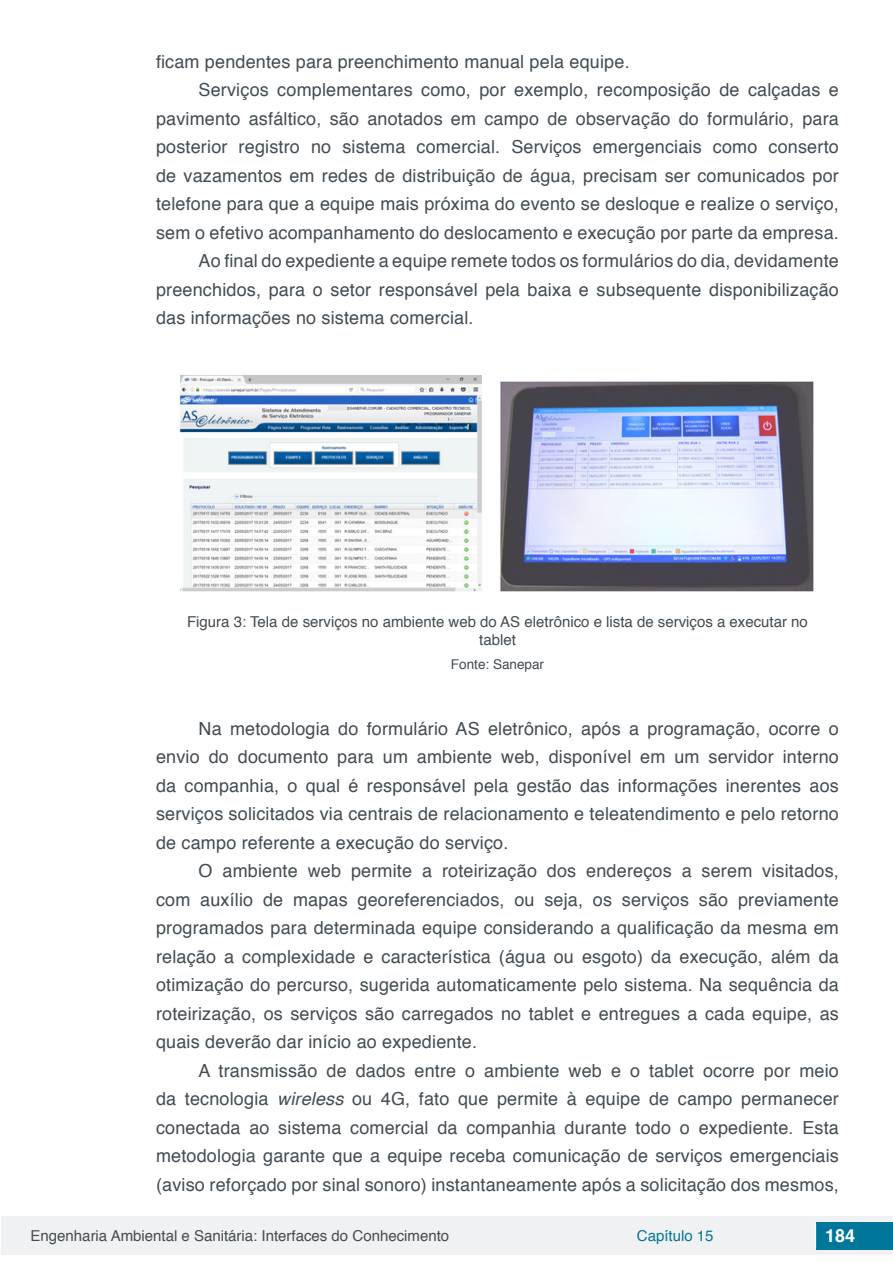
<style>
.page{position:relative;width:893px;height:1263px;background:#fff}
.page>*{position:absolute;margin:0;border:0;box-sizing:border-box;transform-origin:0 0}
.txt{font:18px/28.5px "Helvetica";letter-spacing:.01em;color:#434c52;text-align:justify}
.t1{font:700 18px "Helvetica";color:#fff}
.info_tab_gra_imag{font:15px/18px "Helvetica";color:#434c52;text-align:center}
.t2{font:15px "Helvetica";color:#007699}
.fonte_tab_gra_imag{font:13.5px "Helvetica";color:#434c52}
.s1{font-style:italic}
</style>
<div class="page">
<div style="left:1px;top:1216px;width:891px;height:38px;background:#f0f1f2"></div>
<div style="left:816px;top:1222px;width:77px;height:27px;background:#007699"></div>
<svg style="left:815px;top:1224px;width:1px;height:24px"></svg>
<img style="left:179px;top:375px;width:635px;height:216px">
<p class="txt" style="left:156px;top:47px;width:475px">ficam pendentes para preenchimento manual pela equipe.</p>
<p class="txt" style="left:156px;top:76px;width:684px;text-indent:43px">Serviços complementares como, por exemplo, recomposição de calçadas e pavimento asfáltico, são anotados em campo de observação do formulário, para posterior registro no sistema comercial. Serviços emergenciais como conserto de vazamentos em redes de distribuição de água, precisam ser comunicados por telefone para que a equipe mais próxima do evento se desloque e realize o serviço, sem o efetivo acompanhamento do deslocamento e execução por parte da empresa.</p>
<p class="txt" style="left:156px;top:247px;width:684px;text-indent:43px">Ao final do expediente a equipe remete todos os formulários do dia, devidamente preenchidos, para o setor responsável pela baixa e subsequente disponibilização das informações no sistema comercial.</p>
<p class="info_tab_gra_imag" style="left:187px;top:613px;width:622px">Figura 3: Tela de serviços no ambiente web do AS eletrônico e lista de serviços a executar no tablet</p>
<p class="fonte_tab_gra_imag" style="left:451px;top:654px;width:95px">Fonte: Sanepar</p>
<p class="txt" style="left:156px;top:715px;width:684px;text-indent:43px">Na metodologia do formulário AS eletrônico, após a programação, ocorre o envio do documento para um ambiente web, disponível em um servidor interno da companhia, o qual é responsável pela gestão das informações inerentes aos serviços solicitados via centrais de relacionamento e teleatendimento e pelo retorno de campo referente a execução do serviço.</p>
<p class="txt" style="left:156px;top:857px;width:684px;text-indent:43px">O ambiente web permite a roteirização dos endereços a serem visitados, com auxílio de mapas georeferenciados, ou seja, os serviços são previamente programados para determinada equipe considerando a qualificação da mesma em relação a complexidade e característica (água ou esgoto) da execução, além da otimização do percurso, sugerida automaticamente pelo sistema. Na sequência da roteirização, os serviços são carregados no tablet e entregues a cada equipe, as quais deverão dar início ao expediente.</p>
<p class="txt" style="left:156px;top:1057px;width:684px;text-indent:43px">A transmissão de dados entre o ambiente web e o tablet ocorre por meio da tecnologia <span class="s1">wireless</span> ou 4G, fato que permite à equipe de campo permanecer conectada ao sistema comercial da companhia durante todo o expediente. Esta metodologia garante que a equipe receba comunicação de serviços emergenciais (aviso reforçado por sinal sonoro) instantaneamente após a solicitação dos mesmos,</p>
<p class="info_tab_gra_imag" style="left:31px;top:1227px;width:420px">Engenharia Ambiental e Sanitária: Interfaces do Conhecimento</p>
<p class="t2" style="left:637px;top:1224px;width:78px">Capítulo 15</p>
<p class="t1" style="left:825px;top:1221px;width:32px">184</p>
</div>
